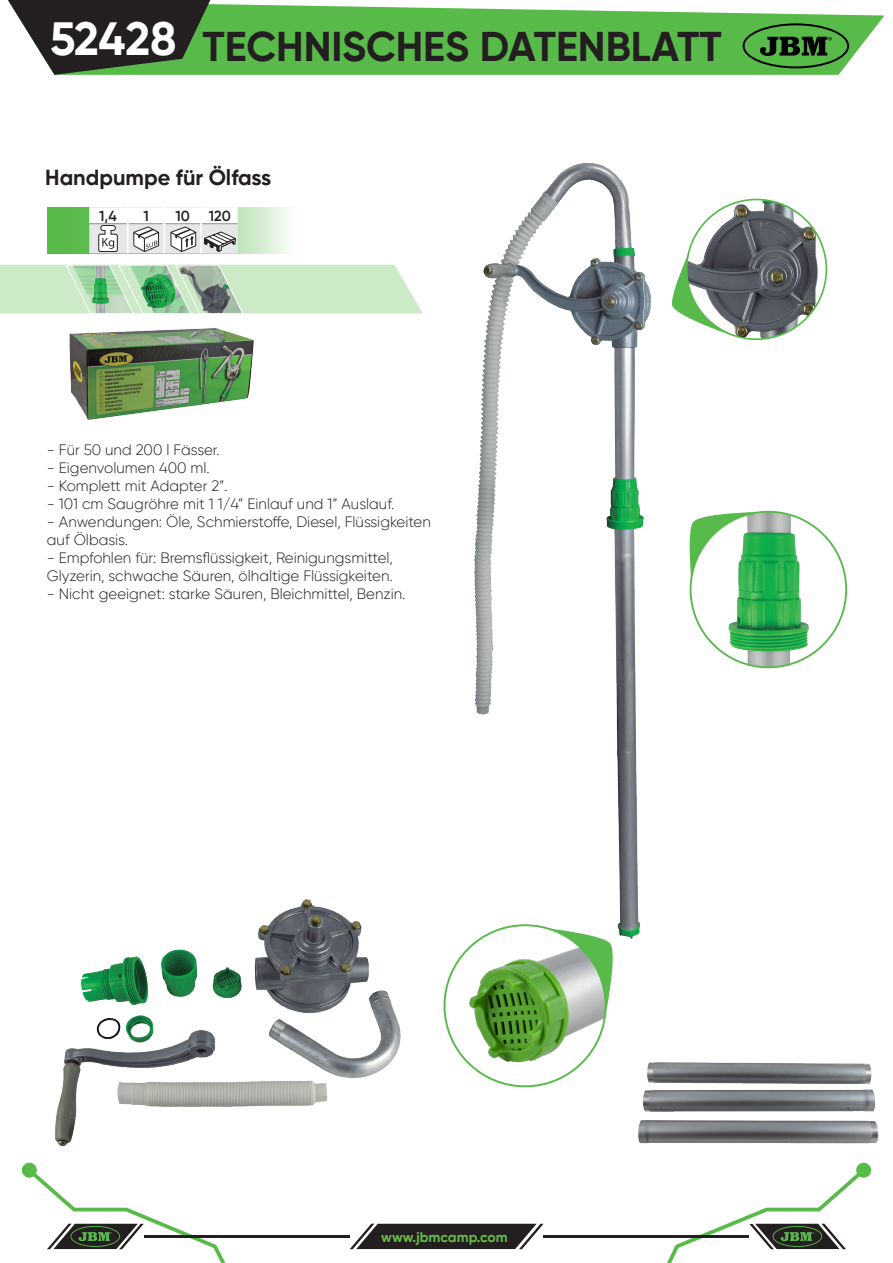
<style>
.page{position:relative;width:893px;height:1263px;background:#fff}
.page>*{position:absolute;margin:0;border:0;box-sizing:border-box;transform-origin:0 0}
.t1{font:700 46.5px "Gilroy";letter-spacing:-.01em;color:#fff}
.t2{font:700 41.4px "Gilroy";color:#231f20}
.TÍTULO{font:700 21.75px "Gilroy";color:#231f20}
.Descripciones{font:300 15px/18px "Gilroy";color:#231f20}
.info_peso_y_cantidad{font:600 14.4px "Gilroy";color:#231f20}
.t3{font:700 14.1px "Gilroy";color:#65bc46}
</style>
<div class="page">
<div style="left:22px;top:1163px;width:15px;height:15px;background:#58ba49;border-radius:50%"></div>
<div style="left:856px;top:1163px;width:15px;height:15px;background:#58ba49;border-radius:50%"></div>
<hr style="left:144px;top:1235px;width:206px;height:3px;background:#231f20">
<hr style="left:543px;top:1235px;width:206px;height:3px;background:#231f20">
<svg style="left:350px;top:1224px;width:194px;height:25px;background:#434041"></svg>
<svg style="left:667px;top:1165px;width:202px;height:98px"></svg>
<svg style="left:24px;top:1165px;width:202px;height:98px"></svg>
<svg style="left:210px;top:4px;width:674px;height:71px;background:#6cc25f"></svg>
<svg style="left:8px;top:0;width:202px;height:75px;background:#44503f"></svg>
<svg style="left:743px;top:23px;width:106px;height:45px;background:#408735"></svg>
<svg style="left:689px;top:510px;width:83px;height:64px"></svg>
<div style="left:690px;top:511px;width:156px;height:156px;background:#fff;border-radius:50%"></div>
<img style="left:722px;top:512px;width:89px;height:155px">
<svg style="left:606px;top:948px;width:7px;height:59px"></svg>
<img style="left:466px;top:948px;width:140px;height:118px">
<svg style="left:675px;top:259px;width:11px;height:58px"></svg>
<img style="left:686px;top:201px;width:135px;height:138px">
<img style="left:468px;top:163px;width:207px;height:785px">
<svg style="left:0;top:207px;width:423px;height:107px"></svg>
<img style="left:69px;top:328px;width:185px;height:92px">
<img style="left:55px;top:899px;width:346px;height:248px">
<img style="left:638px;top:1062px;width:241px;height:82px">
<p class="t1" style="left:50px;top:10px;width:128px">52428</p>
<p class="t2" style="left:202px;top:21px;width:521px">TECHNISCHES DATENBLATT</p>
<p class="TÍTULO" style="left:45px;top:164px;width:227px">Handpumpe für Ölfass</p>
<p class="info_peso_y_cantidad" style="left:99px;top:207px;width:19px">1,4</p>
<p class="info_peso_y_cantidad" style="left:143px;top:207px;width:7px">1</p>
<p class="info_peso_y_cantidad" style="left:175px;top:207px;width:16px">10</p>
<p class="info_peso_y_cantidad" style="left:209px;top:207px;width:24px">120</p>
<p class="Descripciones" style="left:47px;top:441px;width:174px">- Für 50 und 200 l Fässer.</p>
<p class="Descripciones" style="left:47px;top:459px;width:164px">- Eigenvolumen 400 ml.</p>
<p class="Descripciones" style="left:47px;top:477px;width:182px">- Komplett mit Adapter 2”.</p>
<p class="Descripciones" style="left:47px;top:495px;width:349px">- 101 cm Saugröhre mit 1 1/4” Einlauf und 1” Auslauf.</p>
<p class="Descripciones" style="left:47px;top:513px;width:385px">- Anwendungen: Öle, Schmierstoffe, Diesel, Flüssigkeiten auf Ölbasis.</p>
<p class="Descripciones" style="left:47px;top:549px;width:347px">- Empfohlen für: Bremsflüssigkeit, Reinigungsmittel,</p>
<p class="Descripciones" style="left:47px;top:567px;width:347px">Glyzerin, schwache Säuren, ölhaltige Flüssigkeiten.</p>
<p class="Descripciones" style="left:47px;top:585px;width:360px">- Nicht geeignet: starke Säuren, Bleichmittel, Benzin.</p>
<p class="t3" style="left:381px;top:1228px;width:128px">www.jbmcamp.com</p>
</div>
